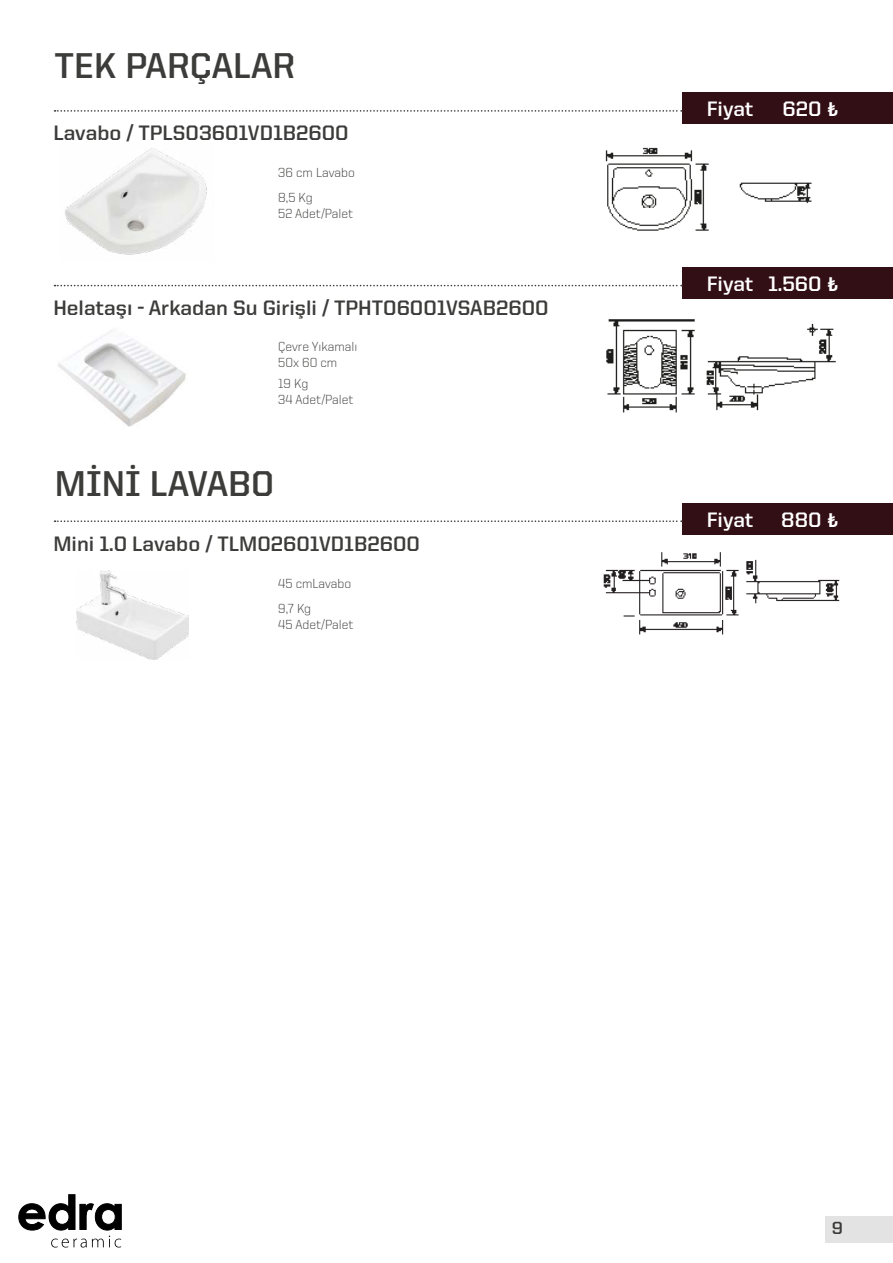
<style>
.page{position:relative;width:893px;height:1263px;background:#fff}
.page>*{position:absolute;margin:0;border:0;box-sizing:border-box;transform-origin:0 0}
.t1{font:700 36px "United Sans Reg";color:#3c3c3b}
.t2{font:700 21px "United Sans Reg";color:#3c3c3b}
.t3{font:700 21px "United Sans Reg";color:#fff}
.t4{font:700 17.7px "United Sans Reg";color:#3c3c3b}
.t5{font:300 13.2px/15.9px "United Sans Reg";color:#3c3c3b}
.s1{font-family:"Corbel"}
</style>
<div class="page">
<div style="left:683px;top:92px;width:210px;height:32px;background:#320e15"></div>
<div style="left:683px;top:267px;width:210px;height:32px;background:#320e15"></div>
<div style="left:683px;top:503px;width:210px;height:31px;background:#320e15"></div>
<svg style="left:55px;top:110px;width:627px;height:2px"></svg>
<svg style="left:55px;top:285px;width:627px;height:1px"></svg>
<svg style="left:55px;top:520px;width:627px;height:2px"></svg>
<img style="left:605px;top:147px;width:207px;height:84px">
<img style="left:58px;top:330px;width:128px;height:97px">
<img style="left:606px;top:319px;width:230px;height:94px">
<img style="left:65px;top:148px;width:142px;height:107px">
<img style="left:76px;top:571px;width:113px;height:88px">
<img style="left:603px;top:552px;width:237px;height:83px">
<div style="left:825px;top:1216px;width:68px;height:27px;background:#e3e3e3"></div>
<svg style="left:18px;top:1194px;width:104px;height:53px"></svg>
<h1 class="t1" style="left:55px;top:46px;width:242px">TEK PARÇALAR</h1>
<p class="t2" style="left:53px;top:122px;width:297px">Lavabo / TPLS03601VD1B2600</p>
<p class="t5" style="left:278px;top:165px;width:78px">36 cm Lavabo</p>
<p class="t5" style="left:278px;top:190px;width:76px">8,5 Kg<br>52 Adet/Palet</p>
<p class="t2" style="left:53px;top:296px;width:497px">Helataşı - Arkadan Su Girişli / TPHT06001VSAB2600</p>
<p class="t5" style="left:278px;top:338px;width:81px">Çevre Yıkamalı<br>50x 60 cm</p>
<p class="t5" style="left:278px;top:375px;width:77px">19 Kg<br>34 Adet/Palet</p>
<h1 class="t1" style="left:55px;top:464px;width:221px">MİNİ LAVABO</h1>
<p class="t2" style="left:53px;top:532px;width:368px">Mini 1.0 Lavabo / TLM02601VD1B2600</p>
<p class="t5" style="left:278px;top:575px;width:74px">45 cmLavabo</p>
<p class="t5" style="left:278px;top:600px;width:77px">9,7 Kg<br>45 Adet/Palet</p>
<p class="t3" style="left:707px;top:97px;width:49px">Fiyat</p>
<p class="t3" style="left:783px;top:97px;width:58px">620 <span class="s1">₺</span></p>
<p class="t3" style="left:707px;top:272px;width:49px">Fiyat</p>
<p class="t3" style="left:768px;top:272px;width:72px">1.560 <span class="s1">₺</span></p>
<p class="t3" style="left:707px;top:508px;width:49px">Fiyat</p>
<p class="t3" style="left:781px;top:508px;width:59px">880 <span class="s1">₺</span></p>
<p class="t4" style="left:832px;top:1218px;width:13px">9</p>
</div>
